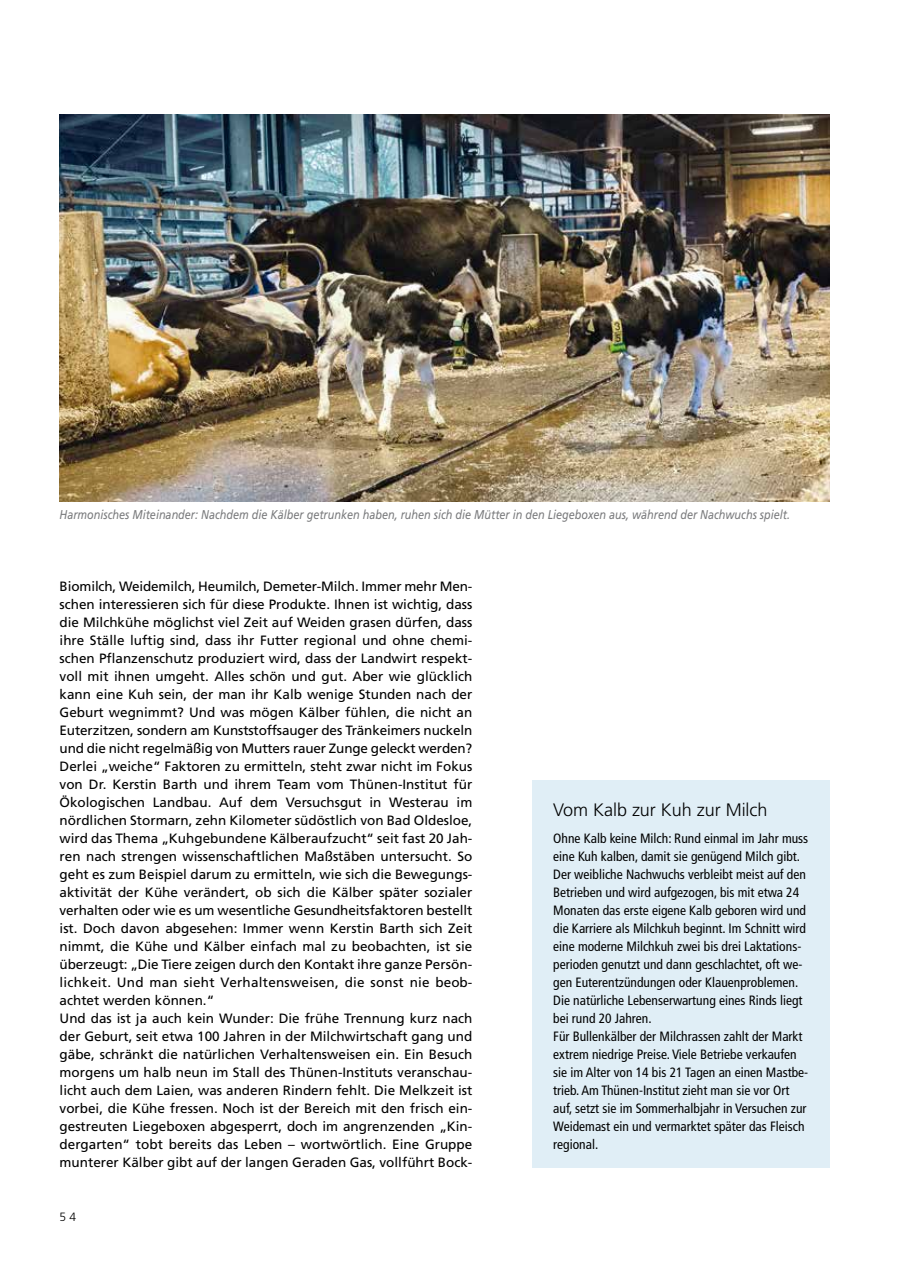
<style>
.page{position:relative;width:915px;height:1263px;background:#fff}
.page>*{position:absolute;margin:0;border:0;box-sizing:border-box;transform-origin:0 0}
.t1{font:300 18px "Frutiger";color:#000}
.t2{font:13.5px/18px "Frutiger";color:#000}
.t3{font:condensed 13.5px/18px "Frutiger";color:#000}
.t4{font:italic 12.75px "Frutiger";color:#7b7c7e;scale:.85 1}
.t5{font:300 12px "Frutiger";color:#000}
</style>
<div class="page">
<div style="left:531px;top:780px;width:298px;height:387px;background:#e0eef6"></div>
<img style="left:60px;top:114px;width:769px;height:387px">
<p class="t4" style="left:60px;top:507px;width:860px">Harmonisches Miteinander: Nachdem die Kälber getrunken haben, ruhen sich die Mütter in den Liegeboxen aus, während der Nachwuchs spielt.</p>
<p class="t2" style="left:60px;top:577px;width:414px">Biomilch, Weidemilch, Heumilch, Demeter-Milch. Immer mehr Men&shy;schen interessieren sich für diese Produkte. Ihnen ist wichtig, dass die Milchkühe möglichst viel Zeit auf Weiden grasen dürfen, dass ihre Ställe luftig sind, dass ihr Futter regional und ohne chemi&shy;schen Pflanzenschutz produziert wird, dass der Landwirt respekt&shy;voll mit ihnen umgeht. Alles schön und gut. Aber wie glücklich kann eine Kuh sein, der man ihr Kalb wenige Stunden nach der Geburt wegnimmt? Und was mögen Kälber fühlen, die nicht an Euterzitzen, sondern am Kunststoffsauger des Tränkeimers nuckeln und die nicht regelmäßig von Mutters rauer Zunge geleckt werden?<br>Derlei „weiche“ Faktoren zu ermitteln, steht zwar nicht im Fokus von Dr. Kerstin Barth und ihrem Team vom Thünen-Institut für Ökologischen Landbau. Auf dem Versuchsgut in Westerau im nördlichen Stormarn, zehn Kilometer südöstlich von Bad Oldesloe, wird das Thema „Kuhgebundene Kälberaufzucht“ seit fast 20 Jah&shy;ren nach strengen wissenschaftlichen Maßstäben untersucht. So geht es zum Beispiel darum zu ermitteln, wie sich die Bewegungs&shy;aktivität der Kühe verändert, ob sich die Kälber später sozialer verhalten oder wie es um wesentliche Gesundheitsfaktoren bestellt ist. Doch davon abgesehen: Immer wenn Kerstin Barth sich Zeit nimmt, die Kühe und Kälber einfach mal zu beobachten, ist sie überzeugt: „Die Tiere zeigen durch den Kontakt ihre ganze Persön&shy;lichkeit. Und man sieht Verhaltensweisen, die sonst nie beob&shy;achtet werden können.“<br>Und das ist ja auch kein Wunder: Die frühe Trennung kurz nach der Geburt, seit etwa 100 Jahren in der Milchwirtschaft gang und gäbe, schränkt die natürlichen Verhaltensweisen ein. Ein Besuch morgens um halb neun im Stall des Thünen-Instituts veranschau&shy;licht auch dem Laien, was anderen Rindern fehlt. Die Melkzeit ist vorbei, die Kühe fressen. Noch ist der Bereich mit den frisch ein&shy;gestreuten Liegeboxen abgesperrt, doch im angrenzenden „Kin&shy;dergarten“ tobt bereits das Leben – wortwörtlich. Eine Gruppe munterer Kälber gibt auf der langen Geraden Gas, vollführt Bock-</p>
<p class="t5" style="left:60px;top:1210px;width:18px">5 4</p>
<h1 class="t1" style="left:553px;top:800px;width:216px">Vom Kalb zur Kuh zur Milch</h1>
<p class="t3" style="left:553px;top:829px;width:256px">Ohne Kalb keine Milch: Rund einmal im Jahr muss eine Kuh kalben, damit sie genügend Milch gibt.<br>Der weibliche Nachwuchs verbleibt meist auf den Betrieben und wird aufgezogen, bis mit etwa 24<br>Monaten das erste eigene Kalb geboren wird und die Karriere als Milchkuh beginnt. Im Schnitt wird eine moderne Milchkuh zwei bis drei Laktations&shy;perioden genutzt und dann geschlachtet, oft we&shy;gen Euterentzündungen oder Klauenproblemen.<br>Die natürliche Lebenserwartung eines Rinds liegt bei rund 20 Jahren.<br>Für Bullenkälber der Milchrassen zahlt der Markt extrem niedrige Preise. Viele Betriebe verkaufen sie im Alter von 14 bis 21 Tagen an einen Mastbe&shy;trieb. Am Thünen-Institut zieht man sie vor Ort auf, setzt sie im Sommerhalbjahr in Versuchen zur Weidemast ein und vermarktet später das Fleisch regional.</p>
</div>
